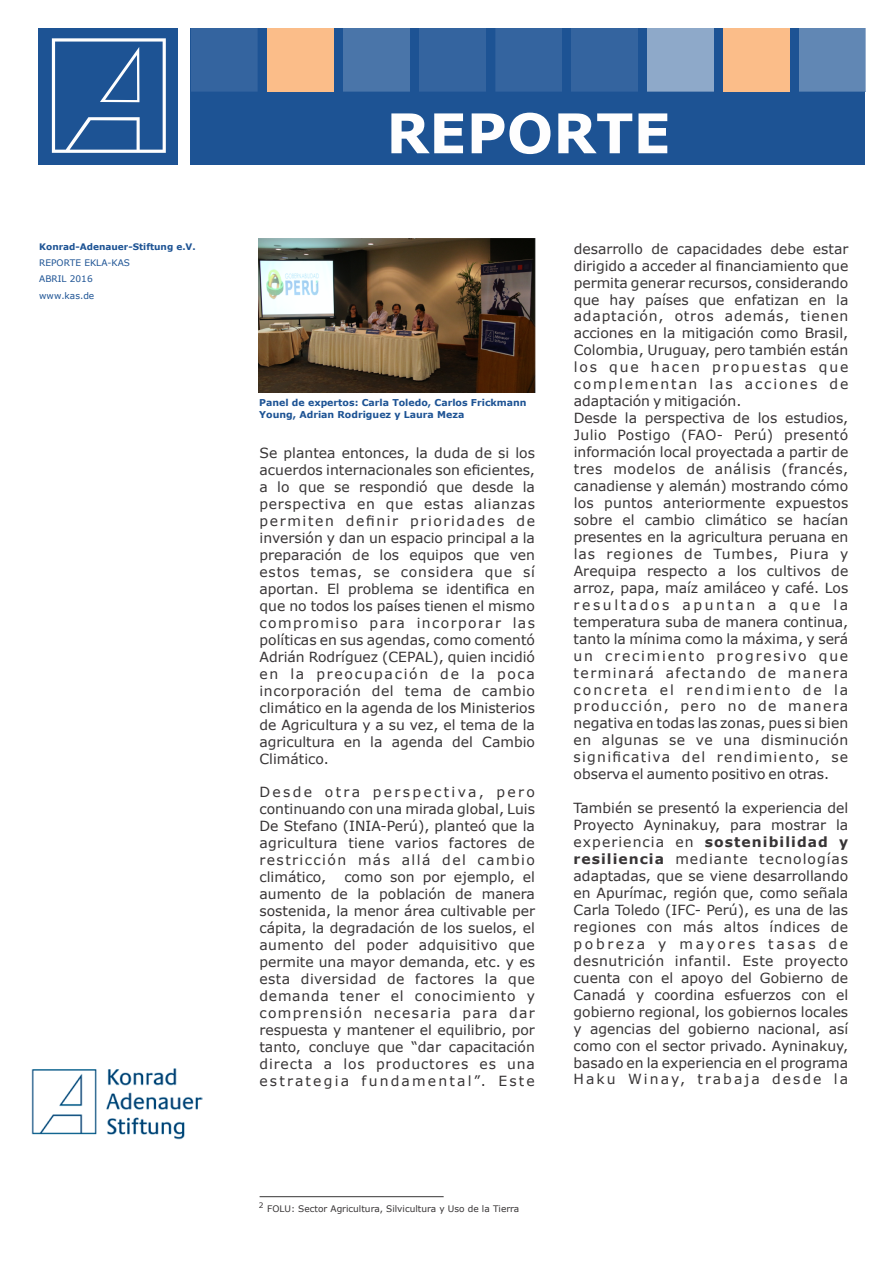
<style>
.page{position:relative;width:893px;height:1263px;background:#fff}
.page>*{position:absolute;margin:0;border:0;box-sizing:border-box;transform-origin:0 0}
.t1{font:700 54.75px "Verdana";color:#fefefe}
.t2{font:13.95px/17px "Verdana";color:#373435;text-align:justify}
.t3{font:700 9.45px/11.6px "Verdana";color:#1d5394}
.t4{font:9px "Verdana";color:#373435}
.t5{font:9px/16.4px "Verdana";color:#1d5394}
.t6{font:700 9px "Verdana";color:#1d5394}
.t7{font:7.5px "Verdana";color:#373435}
.s1{font-weight:700}
</style>
<div class="page">
<hr style="left:260px;top:1196px;width:184px;height:1px;background:#373435">
<img style="left:259px;top:238px;width:276px;height:154px">
<div style="left:38px;top:28px;width:140px;height:137px;background:#1d5394"></div>
<svg style="left:52px;top:38px;width:114px;height:115px"></svg>
<div style="left:191px;top:28px;width:674px;height:137px;background:#1d5394"></div>
<div style="left:723px;top:28px;width:66px;height:64px;background:#fbbd89"></div>
<div style="left:191px;top:28px;width:67px;height:64px;background:#34649f"></div>
<div style="left:343px;top:28px;width:66px;height:64px;background:#4a75a9"></div>
<div style="left:419px;top:28px;width:66px;height:64px;background:#34649f"></div>
<div style="left:495px;top:28px;width:66px;height:64px;background:#34649f"></div>
<div style="left:571px;top:28px;width:66px;height:64px;background:#34649f"></div>
<div style="left:647px;top:28px;width:66px;height:64px;background:#8ea9c9"></div>
<div style="left:799px;top:28px;width:66px;height:64px;background:#6187b4"></div>
<div style="left:267px;top:28px;width:67px;height:64px;background:#fbbd89"></div>
<img style="left:31px;top:1068px;width:171px;height:71px">
<p class="t6" style="left:39px;top:243px;width:158px">Konrad-Adenauer-Stiftung e.V.</p>
<p class="t5" style="left:39px;top:254px;width:92px">REPORTE EKLA-KAS<br>ABRIL 2016 www.kas.de</p>
<h1 class="t1" style="left:386px;top:95px;width:286px">REPORTE</h1>
<p class="t3" style="left:259px;top:398px;width:269px">Panel de expertos: Carla Toledo, Carlos Frickmann<br>Young, Adrian Rodriguez y Laura Meza</p>
<p class="t2" style="left:260px;top:446px;width:277px">Se plantea entonces, la duda de si los acuerdos internacionales son eficientes, a lo que se respondió que desde la perspectiva en que estas alianzas permiten definir prioridades de inversión y dan un espacio principal a la preparación de los equipos que ven estos temas, se considera que sí aportan. El problema se identifica en que no todos los países tienen el mismo compromiso para incorporar las políticas en sus agendas, como comentó Adrián Rodríguez (CEPAL), quien incidió en la preocupación de la poca incorporación del tema de cambio climático en la agenda de los Ministerios de Agricultura y a su vez, el tema de la agricultura en la agenda del Cambio Climático.</p>
<p class="t2" style="left:259px;top:785px;width:277px">Desde otra perspectiva, pero continuando con una mirada global, Luis De Stefano (INIA-Perú), planteó que la agricultura tiene varios factores de restricción más allá del cambio climático,</p>
<p class="t2" style="left:259px;top:870px;width:277px;text-indent:85px">como son por ejemplo, el aumento de la población de manera sostenida, la menor área cultivable per cápita, la degradación de los suelos, el aumento del poder adquisitivo que permite una mayor demanda, etc. y es esta diversidad de factores la que demanda tener el conocimiento y comprensión necesaria para dar respuesta y mantener el equilibrio, por tanto, concluye que “dar capacitación directa a los productores es una estrategia fundamental”. Este</p>
<p class="t2" style="left:574px;top:241px;width:276px;text-align:left">desarrollo de capacidades debe estar dirigido a acceder al financiamiento que permita generar recursos, considerando que hay países que enfatizan en la adaptación, otros además, tienen acciones en la mitigación como Brasil, Colombia, Uruguay, pero también están los que hacen propuestas que complementan las acciones de adaptación y mitigación.<br>Desde la perspectiva de los estudios, Julio Postigo (FAO- Perú) presentó información local proyectada a partir de tres modelos de análisis (francés, canadiense y alemán) mostrando cómo los puntos anteriormente expuestos sobre el cambio climático se hacían presentes en la agricultura peruana en las regiones de Tumbes, Piura y Arequipa respecto a los cultivos de arroz, papa, maíz amiláceo y café. Los resultados apuntan a que la temperatura suba de manera continua, tanto la mínima como la máxima, y será un crecimiento progresivo que terminará afectando de manera concreta el rendimiento de la producción, pero no de manera negativa en todas las zonas, pues si bien en algunas se ve una disminución significativa del rendimiento, se observa el aumento positivo en otras.</p>
<p class="t2" style="left:574px;top:801px;width:276px">También se presentó la experiencia del Proyecto Ayninakuy, para mostrar la experiencia en <span class="s1">sostenibilidad y resiliencia</span> mediante tecnologías adaptadas, que se viene desarrollando en Apurímac, región que, como señala Carla Toledo (IFC- Perú), es una de las regiones con más altos índices de pobreza y mayores tasas de desnutrición infantil. Este proyecto cuenta con el apoyo del Gobierno de Canadá y coordina esfuerzos con el gobierno regional, los gobiernos locales y agencias del gobierno nacional, así como con el sector privado. Ayninakuy, basado en la experiencia en el programa Haku Winay, trabaja desde la</p>
<p class="t7" style="left:259px;top:1202px;width:6px">2</p>
<p class="t4" style="left:267px;top:1205px;width:254px">FOLU: Sector Agricultura, Silvicultura y Uso de la Tierra</p>
</div>
